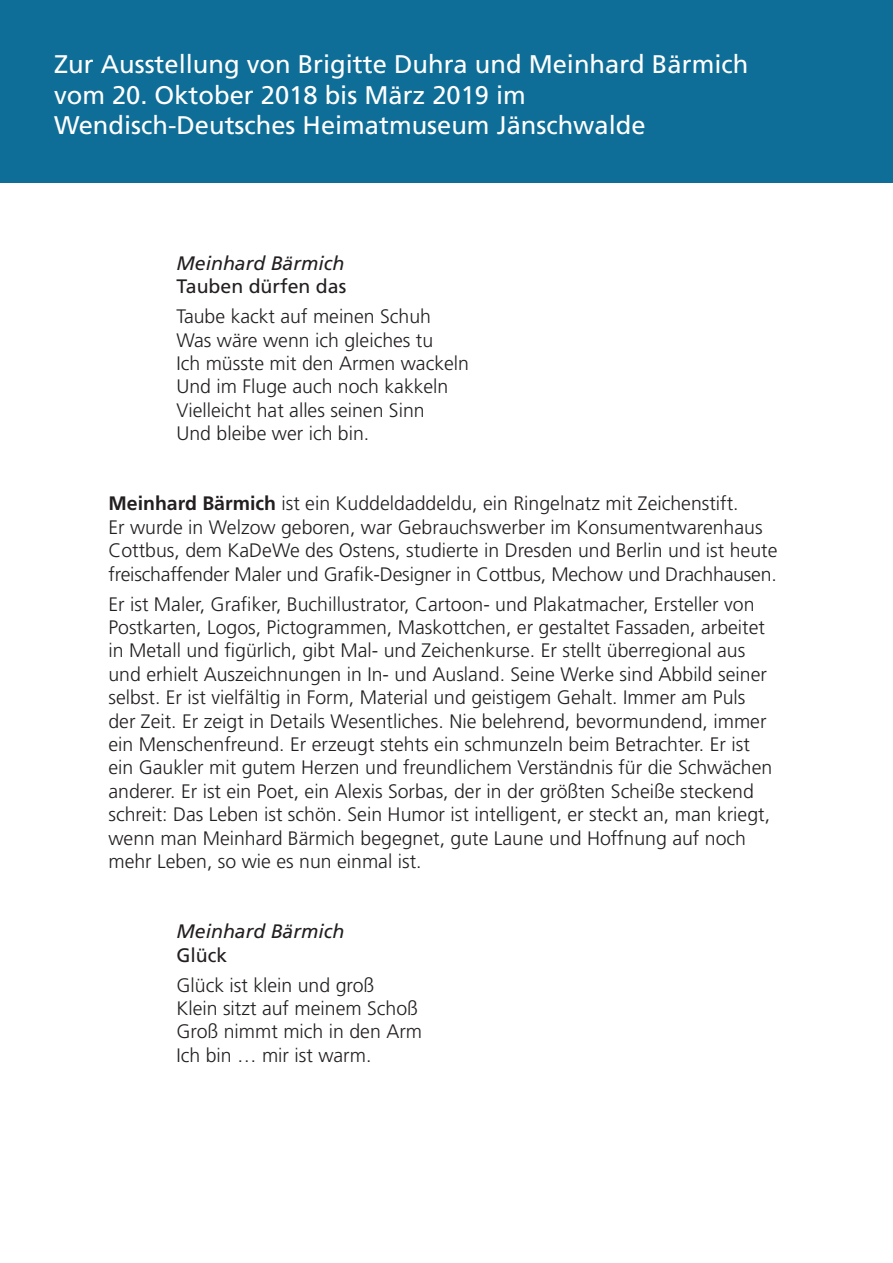
<style>
.page{position:relative;width:893px;height:1263px;background:#fff}
.page>*{position:absolute;margin:0;border:0;box-sizing:border-box;transform-origin:0 0}
.t1{font:25.5px/30.6px "Frutiger LT Std";color:#fff}
.t2{font:300 19.5px/23.4px "Frutiger LT Std";color:#231f20}
.t3{font:italic 19.5px "Frutiger LT Std";color:#231f20}
.t4{font:19.5px "Frutiger LT Std";color:#231f20}
.s1{font-weight:700}
</style>
<div class="page">
<div style="left:0;top:0;width:893px;height:182px;background:#0f6e97"></div>
<h1 class="t1" style="left:54px;top:49px;width:696px">Zur Ausstellung von Brigitte Duhra und Meinhard Bärmich vom 20. Oktober 2018 bis März 2019 im<br>Wendisch-Deutsches Heimatmuseum Jänschwalde</h1>
<p class="t3" style="left:176px;top:252px;width:169px">Meinhard Bärmich</p>
<p class="t4" style="left:176px;top:275px;width:171px">Tauben dürfen das</p>
<p class="t2" style="left:176px;top:305px;width:294px">Taube kackt auf meinen Schuh<br>Was wäre wenn ich gleiches tu<br>Ich müsste mit den Armen wackeln<br>Und im Fluge auch noch kakkeln<br>Vielleicht hat alles seinen Sinn<br>Und bleibe wer ich bin.</p>
<p class="t2" style="left:108px;top:492px;width:670px"><span class="s1">Meinhard Bärmich</span> ist ein Kuddeldaddeldu, ein Ringelnatz mit Zeichenstift.<br>Er wurde in Welzow geboren, war Gebrauchswerber im Konsumentwarenhaus Cottbus, dem KaDeWe des Ostens, studierte in Dresden und Berlin und ist heute freischaffender Maler und Grafik-Designer in Cottbus, Mechow und Drachhausen.</p>
<p class="t2" style="left:108px;top:592px;width:665px">Er ist Maler, Grafiker, Buchillustrator, Cartoon- und Plakatmacher, Ersteller von Postkarten, Logos, Pictogrammen, Maskottchen, er gestaltet Fassaden, arbeitet in Metall und figürlich, gibt Mal- und Zeichenkurse. Er stellt überregional aus und erhielt Auszeichnungen in In- und Ausland. Seine Werke sind Abbild seiner selbst. Er ist vielfältig in Form, Material und geistigem Gehalt. Immer am Puls der Zeit. Er zeigt in Details Wesentliches. Nie belehrend, bevormundend, immer ein Menschenfreund. Er erzeugt stehts ein schmunzeln beim Betrachter. Er ist ein Gaukler mit gutem Herzen und freundlichem Verständnis für die Schwächen anderer. Er ist ein Poet, ein Alexis Sorbas, der in der größten Scheiße steckend schreit: Das Leben ist schön. Sein Humor ist intelligent, er steckt an, man kriegt, wenn man Meinhard Bärmich begegnet, gute Laune und Hoffnung auf noch mehr Leben, so wie es nun einmal ist.</p>
<p class="t3" style="left:176px;top:920px;width:169px">Meinhard Bärmich</p>
<p class="t4" style="left:176px;top:943px;width:52px">Glück</p>
<p class="t2" style="left:176px;top:973px;width:247px">Glück ist klein und groß<br>Klein sitzt auf meinem Schoß<br>Groß nimmt mich in den Arm<br>Ich bin … mir ist warm.</p>
</div>
